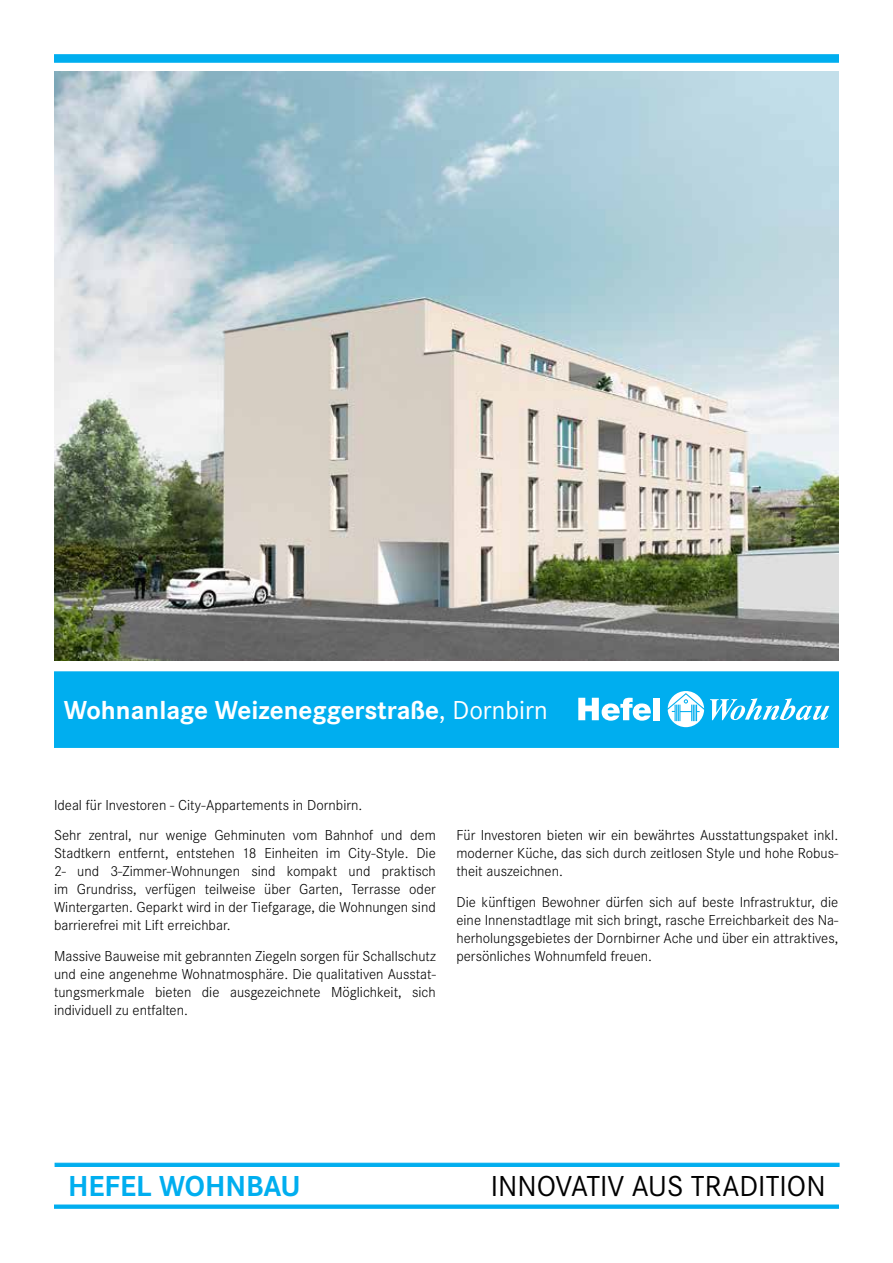
<style>
.page{position:relative;width:893px;height:1263px;background:#fff}
.page>*{position:absolute;margin:0;border:0;box-sizing:border-box;transform-origin:0 0}
.t1{font:30px "Corporate S";color:#000}
.t2{font:700 30px "Corporate S";color:#00aeef}
.t3{font:700 27px "Corporate S";color:#fff}
.t4{font:300 15px/18px "Corporate S";color:#000;text-align:justify}
.s1{font-weight:400}
</style>
<div class="page">
<div style="left:54px;top:54px;width:785px;height:9px;background:#00aeef;border:1px solid #00aeef"></div>
<svg style="left:54px;top:1204px;width:785px;height:5px;fill:#03aeef"></svg>
<img style="left:54px;top:71px;width:785px;height:589px">
<div style="left:54px;top:671px;width:785px;height:77px;background:#00aeef;border:1px solid #00aeef"></div>
<svg style="left:668px;top:691px;width:36px;height:36px"></svg>
<svg style="left:578px;top:698px;width:73px;height:23px"></svg>
<div style="left:654px;top:698px;width:6px;height:22px;background:#fff"></div>
<svg style="left:710px;top:698px;width:119px;height:22px"></svg>
<svg style="left:55px;top:1163px;width:784px;height:4px;fill:#00aeef"></svg>
<h2 class="t3" style="left:64px;top:695px;width:486px">Wohnanlage Weizeneggerstraße<span class="s1">, Dornbirn</span></h2>
<p class="t4" style="left:54px;top:789px;width:383px;line-height:30.8px">Ideal für Investoren - City-Appartements in Dornbirn.<br>Sehr zentral, nur wenige Gehminuten vom Bahnhof und dem</p>
<p class="t4" style="left:54px;top:845px;width:383px">Stadtkern entfernt, entstehen 18 Einheiten im City-Style. Die 2- und 3-Zimmer-Wohnungen sind kompakt und praktisch im Grundriss, verfügen teilweise über Garten, Terrasse oder Wintergarten. Geparkt wird in der Tiefgarage, die Wohnungen sind barrierefrei mit Lift erreichbar.</p>
<p class="t4" style="left:54px;top:947px;width:383px">Massive Bauweise mit gebrannten Ziegeln sorgen für Schallschutz und eine angenehme Wohnatmosphäre. Die qualitativen Ausstat&shy;tungsmerkmale bieten die ausgezeichnete Möglichkeit, sich individuell zu entfalten.</p>
<p class="t4" style="left:456px;top:827px;width:383px">Für Investoren bieten wir ein bewährtes Ausstattungspaket inkl. moderner Küche, das sich durch zeitlosen Style und hohe Robus&shy;theit auszeichnen.</p>
<p class="t4" style="left:456px;top:893px;width:383px">Die künftigen Bewohner dürfen sich auf beste Infrastruktur, die eine Innenstadtlage mit sich bringt, rasche Erreichbarkeit des Na&shy;herholungsgebietes der Dornbirner Ache und über ein attraktives, persönliches Wohnumfeld freuen.</p>
<h1 class="t2" style="left:68px;top:1169px;width:234px">HEFEL WOHNBAU</h1>
<h1 class="t1" style="left:491px;top:1169px;width:336px">INNOVATIV AUS TRADITION</h1>
</div>
